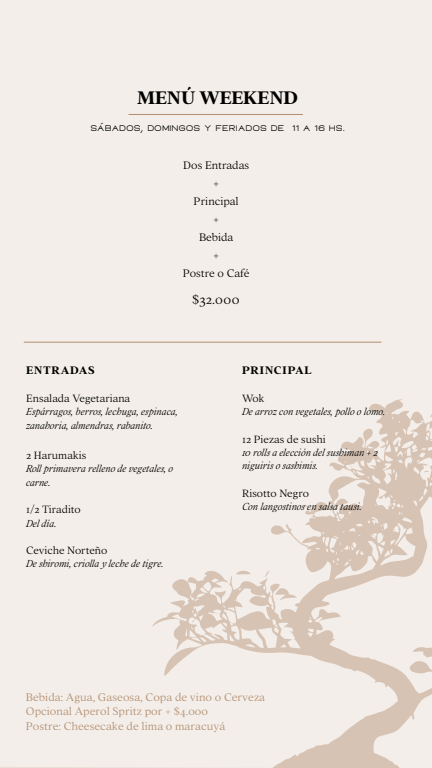
<style>
.page{position:relative;width:432px;height:768px;background:#f3eee9}
.page>*{position:absolute;margin:0;border:0;box-sizing:border-box;transform-origin:0 0}
.t1{font:700 20px "Addington CF";color:#000}
.t2{font:100 14.4px "Addington CF";color:#000}
.t3{font:100 12px/14.4px "Addington CF";color:#b48e6f}
.t4{font:100 12px/18px "Addington CF";color:#000;text-align:center}
.t5{font:700 12px "Addington CF";letter-spacing:.075em;color:#000}
.t6{font:100 11.6px "Addington CF";letter-spacing:-.005em;color:#000}
.t7{font:italic 100 11.2px/13.6px "Addington CF";color:#000}
.t8{font:700 8px "Neon";color:#000}
</style>
<div class="page">
<svg style="left:152px;top:399px;width:280px;height:368px"></svg>
<svg style="left:409px;top:647px;width:23px;height:27px"></svg>
<svg style="left:275px;top:588px;width:22px;height:12px"></svg>
<svg style="left:236px;top:570px;width:15px;height:4px"></svg>
<svg style="left:430px;top:412px;width:2px;height:6px"></svg>
<svg style="left:265px;top:570px;width:5px;height:8px"></svg>
<svg style="left:304px;top:504px;width:4px;height:3px"></svg>
<svg style="left:424px;top:470px;width:6px;height:2px"></svg>
<svg style="left:192px;top:619px;width:4px;height:3px"></svg>
<svg style="left:0;top:767px;width:400px;height:1px"></svg>
<hr style="left:24px;top:341px;width:357px;height:2px;background:#b48e6f">
<hr style="left:129px;top:114px;width:174px;height:1px;background:#b48e6f">
<h1 class="t1" style="left:137px;top:83px;width:162px">MENÚ WEEKEND</h1>
<p class="t8" style="left:100px;top:123px;width:5px">´</p>
<p class="t8" style="left:90px;top:123px;width:256px">SABADOS, DOMINGOS Y FERIADOS DE 11 A 16 HS.</p>
<p class="t4" style="left:183px;top:155px;width:68px">Dos Entradas +<br>Principal<br>+<br>Bebida<br>+<br>Postre o Café</p>
<p class="t2" style="left:192px;top:289px;width:49px">$32.000</p>
<p class="t5" style="left:26px;top:362px;width:70px">ENTRADAS</p>
<p class="t6" style="left:26px;top:390px;width:106px">Ensalada Vegetariana</p>
<p class="t7" style="left:26px;top:404px;width:153px">Espárragos, berros, lechuga, espinaca, zanahoria, almendras, rabanito.</p>
<p class="t6" style="left:26px;top:447px;width:62px">2 Harumakis</p>
<p class="t7" style="left:26px;top:461px;width:149px">Roll primavera relleno de vegetales, o carne.</p>
<p class="t6" style="left:26px;top:501px;width:56px">1/2 Tiradito</p>
<p class="t7" style="left:26px;top:515px;width:32px">Del día.</p>
<p class="t6" style="left:26px;top:542px;width:83px">Ceviche Norteño</p>
<p class="t7" style="left:26px;top:556px;width:139px">De shiromi, criolla y leche de tigre.</p>
<p class="t5" style="left:242px;top:362px;width:71px">PRINCIPAL</p>
<p class="t6" style="left:242px;top:390px;width:24px">Wok</p>
<p class="t7" style="left:242px;top:404px;width:145px">De arroz con vegetales, pollo o lomo.</p>
<p class="t6" style="left:242px;top:431px;width:85px">12 Piezas de sushi</p>
<p class="t7" style="left:242px;top:445px;width:138px">10 rolls a elección del sushiman + 2 niguiris o sashimis.</p>
<p class="t6" style="left:242px;top:485px;width:68px">Risotto Negro</p>
<p class="t7" style="left:242px;top:499px;width:122px">Con langostinos en salsa tausi.</p>
<p class="t3" style="left:26px;top:689px;width:241px">Bebida: Agua, Gaseosa, Copa de vino o Cerveza<br>Opcional Aperol Spritz por + $4.000<br>Postre: Cheesecake de lima o maracuyá</p>
</div>
